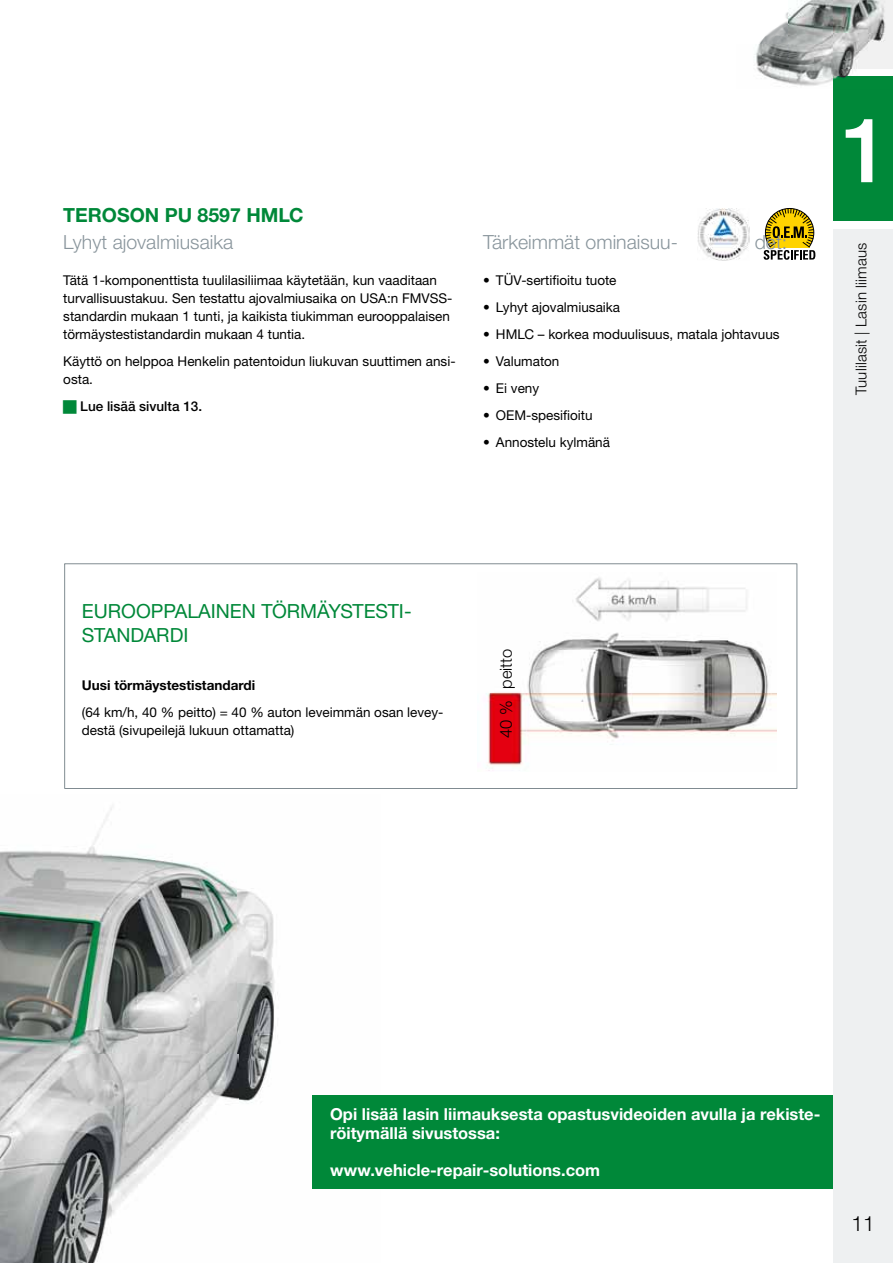
<style>
.page{position:relative;width:893px;height:1263px;background:#fff}
.page>*{position:absolute;margin:0;border:0;box-sizing:border-box;transform-origin:0 0}
.t1{font:500 90px "Helvetica Neue LTW1 G";color:#fff}
.t2{font:300 21px "Helvetica Neue LTW1 G";color:#000}
.t3{font:300 19.5px "Helvetica Neue LTW1 G";color:#89959c}
.t4{font:19.5px/24px "Helvetica Neue LTW1 G";color:#008839}
.t5{font:700 19.5px "Helvetica Neue LTW1 G";color:#008839}
.t6{font:700 16.5px/19.5px "Helvetica Neue LTW1 G";color:#fff}
.t7{font:300 16.5px "Helvetica Neue LTW1 G";color:#000}
.t8{font:300 15px "Helvetica Neue LTW1 G";letter-spacing:.015em;color:#000}
.t9{font:13.5px/18px "Helvetica Neue LTW1 G";color:#000}
.t10{font:700 13.5px "Helvetica Neue LTW1 G";color:#000}
.t11{font:500 13.5px "Helvetica Neue LTW1 G";color:#000}
</style>
<div class="page">
<svg style="left:764px;top:208px;width:51px;height:52px"></svg>
<svg style="left:64px;top:563px;width:733px;height:226px"></svg>
<img style="left:697px;top:208px;width:52px;height:52px">
<img style="left:0;top:807px;width:380px;height:456px">
<div style="left:313px;top:1095px;width:580px;height:93px;background:#008839"></div>
<div style="left:833px;top:230px;width:60px;height:1033px;background:#eef0f1"></div>
<div style="left:833px;top:77px;width:60px;height:144px;background:#008839"></div>
<img style="left:759px;top:0;width:75px;height:44px">
<img style="left:754px;top:44px;width:87px;height:42px">
<img style="left:841px;top:68px;width:52px;height:9px">
<img style="left:834px;top:0;width:59px;height:68px">
<img style="left:833px;top:77px;width:13px;height:9px">
<h3 class="t5" style="left:63px;top:203px;width:242px">TEROSON PU 8597 HMLC</h3>
<h3 class="t3" style="left:63px;top:230px;width:172px">Lyhyt ajovalmiusaika</h3>
<p class="t9" style="left:63px;top:271px;width:391px">Tätä 1-komponenttista tuulilasiliimaa käytetään, kun vaaditaan turvallisuustakuu. Sen testattu ajovalmiusaika on USA:n FMVSS&shy;standardin mukaan 1 tunti, ja kaikista tiukimman eurooppalaisen törmäystestistandardin mukaan 4 tuntia.</p>
<p class="t9" style="left:63px;top:352px;width:394px">Käyttö on helppoa Henkelin patentoidun liukuvan suuttimen ansi&shy;osta.</p>
<p class="t11" style="left:80px;top:398px;width:123px">Lue lisää sivulta 13.</p>
<h3 class="t3" style="left:483px;top:230px;width:196px">Tärkeimmät ominaisuu-</h3>
<h3 class="t3" style="left:755px;top:230px;width:34px">det:</h3>
<p class="t9" style="left:483px;top:271px;width:135px">• TÜV-sertifioitu tuote</p>
<p class="t9" style="left:483px;top:298px;width:139px">• Lyhyt ajovalmiusaika</p>
<p class="t9" style="left:483px;top:325px;width:298px">• HMLC – korkea moduulisuus, matala johtavuus</p>
<p class="t9" style="left:483px;top:352px;width:78px">• Valumaton</p>
<p class="t9" style="left:483px;top:379px;width:58px">• Ei veny</p>
<p class="t9" style="left:483px;top:406px;width:111px">• OEM-spesifioitu</p>
<p class="t9" style="left:483px;top:433px;width:128px">• Annostelu kylmänä</p>
<h1 class="t1" style="left:841px;top:96px;width:52px">1</h1>
<p class="t8" style="left:852px;top:395px;width:154px;rotate:-90deg">Tuulilasit | Lasin liimaus</p>
<h3 class="t4" style="left:82px;top:599px;width:331px">EUROOPPALAINEN TÖRMÄYSTESTI-<br>STANDARDI</h3>
<p class="t10" style="left:82px;top:677px;width:175px">Uusi törmäystestistandardi</p>
<p class="t9" style="left:82px;top:703px;width:363px">(64 km/h, 40 % peitto) = 40 % auton leveimmän osan levey&shy;destä (sivupeilejä lukuun ottamatta)</p>
<p class="t7" style="left:496px;top:689px;width:41px;rotate:-90deg">peitto</p>
<p class="t7" style="left:496px;top:738px;width:39px;rotate:-90deg">40 %</p>
<p class="t6" style="left:330px;top:1104px;width:492px">Opi lisää lasin liimauksesta opastusvideoiden avulla ja rekiste&shy;röitymällä sivustossa:</p>
<p class="t6" style="left:330px;top:1161px;width:272px">www.vehicle-repair-solutions.com</p>
<h2 class="t2" style="left:851px;top:1210px;width:25px">11</h2>
</div>
